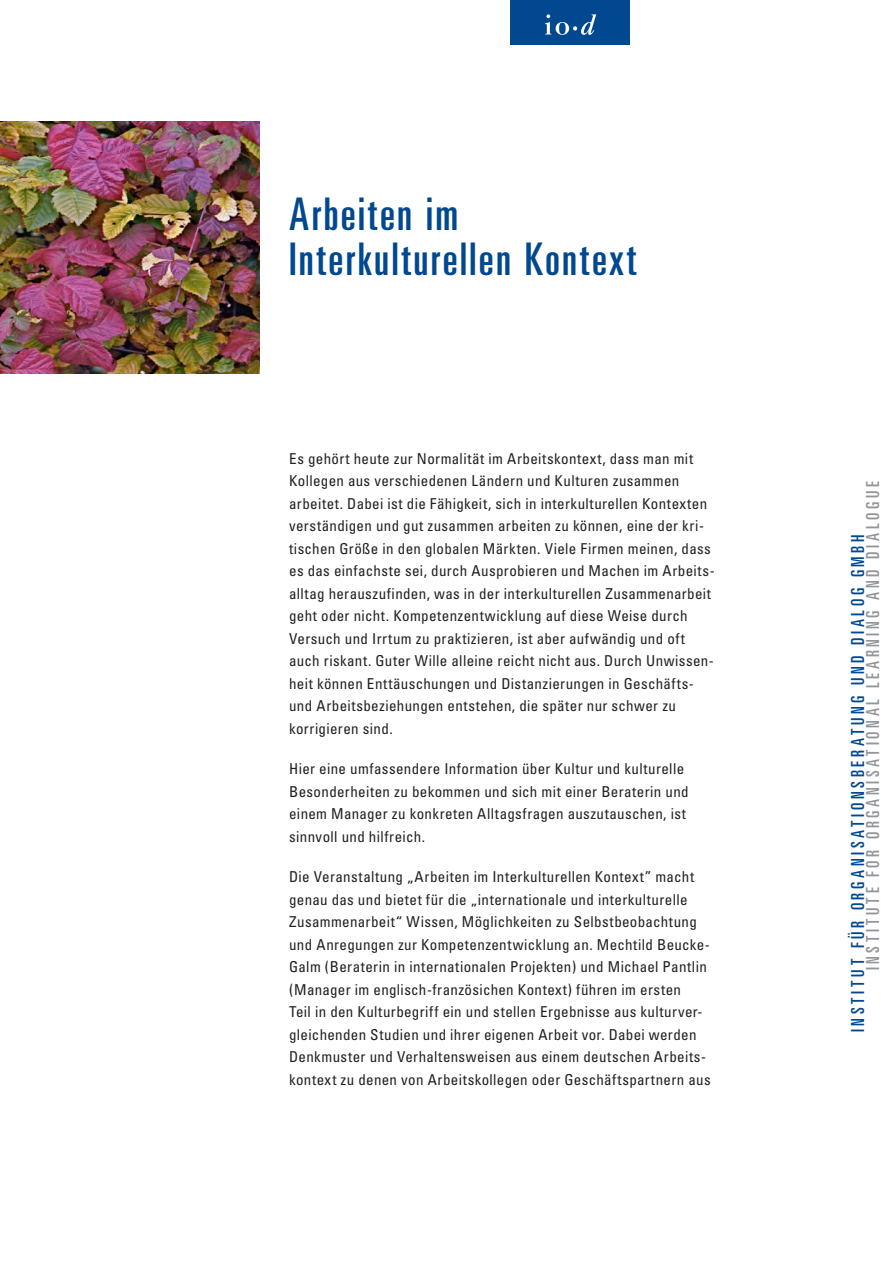
<style>
.page{position:relative;width:893px;height:1263px;background:#fff}
.page>*{position:absolute;margin:0;border:0;box-sizing:border-box;transform-origin:0 0}
.Headline{font:ultra-condensed 45px/45px "Univers";letter-spacing:.05em;color:#014890}
.t1{font:ultra-condensed 18px "Univers";letter-spacing:.205em;color:#014890}
.t2{font:ultra-condensed 18px "Univers";letter-spacing:.205em;color:#939598}
.copy_10pt{font:condensed 15px/22.5px "Univers";letter-spacing:.025em;color:#231f20}
</style>
<div class="page">
<div style="left:510px;top:0;width:119px;height:45px;background:#014890"></div>
<svg style="left:545px;top:14px;width:51px;height:21px"></svg>
<img style="left:0;top:122px;width:259px;height:252px">
<p class="Headline" style="left:289px;top:191px;width:348px">Arbeiten im<br>Interkulturellen Kontext</p>
<p class="copy_10pt" style="left:289px;top:447px;width:427px">Es gehört heute zur Normalität im Arbeitskontext, dass man mit Kollegen aus verschiedenen Ländern und Kulturen zusammen arbeitet. Dabei ist die Fähigkeit, sich in interkulturellen Kontexten verständigen und gut zusammen arbeiten zu können, eine der kri&shy;tischen Größe in den globalen Märkten. Viele Firmen meinen, dass es das einfachste sei, durch Ausprobieren und Machen im Arbeits&shy;alltag herauszufinden, was in der interkulturellen Zusammenarbeit geht oder nicht. Kompetenzentwicklung auf diese Weise durch Versuch und Irrtum zu praktizieren, ist aber aufwändig und oft auch riskant. Guter Wille alleine reicht nicht aus. Durch Unwissen&shy;heit können Enttäuschungen und Distanzierungen in Geschäfts&shy;und Arbeitsbeziehungen entstehen, die später nur schwer zu korrigieren sind.</p>
<p class="copy_10pt" style="left:289px;top:757px;width:401px">Hier eine umfassendere Information über Kultur und kulturelle Besonderheiten zu bekommen und sich mit einer Beraterin und einem Manager zu konkreten Alltagsfragen auszutauschen, ist sinnvoll und hilfreich.</p>
<p class="copy_10pt" style="left:289px;top:865px;width:423px">Die Veranstaltung „Arbeiten im Interkulturellen Kontext” macht genau das und bietet für die „internationale und interkulturelle Zusammenarbeit“ Wissen, Möglichkeiten zu Selbstbeobachtung und Anregungen zur Kompetenzentwicklung an. Mechtild Beucke-Galm (Beraterin in internationalen Projekten) und Michael Pantlin (Manager im englisch-französichen Kontext) führen im ersten<br>Teil in den Kulturbegriff ein und stellen Ergebnisse aus kulturver&shy;gleichenden Studien und ihrer eigenen Arbeit vor. Dabei werden Denkmuster und Verhaltensweisen aus einem deutschen Arbeits&shy;kontext zu denen von Arbeitskollegen oder Geschäftspartnern aus</p>
<p class="t2" style="left:862px;top:970px;width:490px;rotate:-90deg">INSTITUTE FOR ORGANISATIONAL LEARNING AND DIALOGUE</p>
<p class="t1" style="left:848px;top:1032px;width:499px;rotate:-90deg">INSTITUT FÜR ORGANISATIONSBERATUNG UND DIALOG GMBH</p>
</div>
